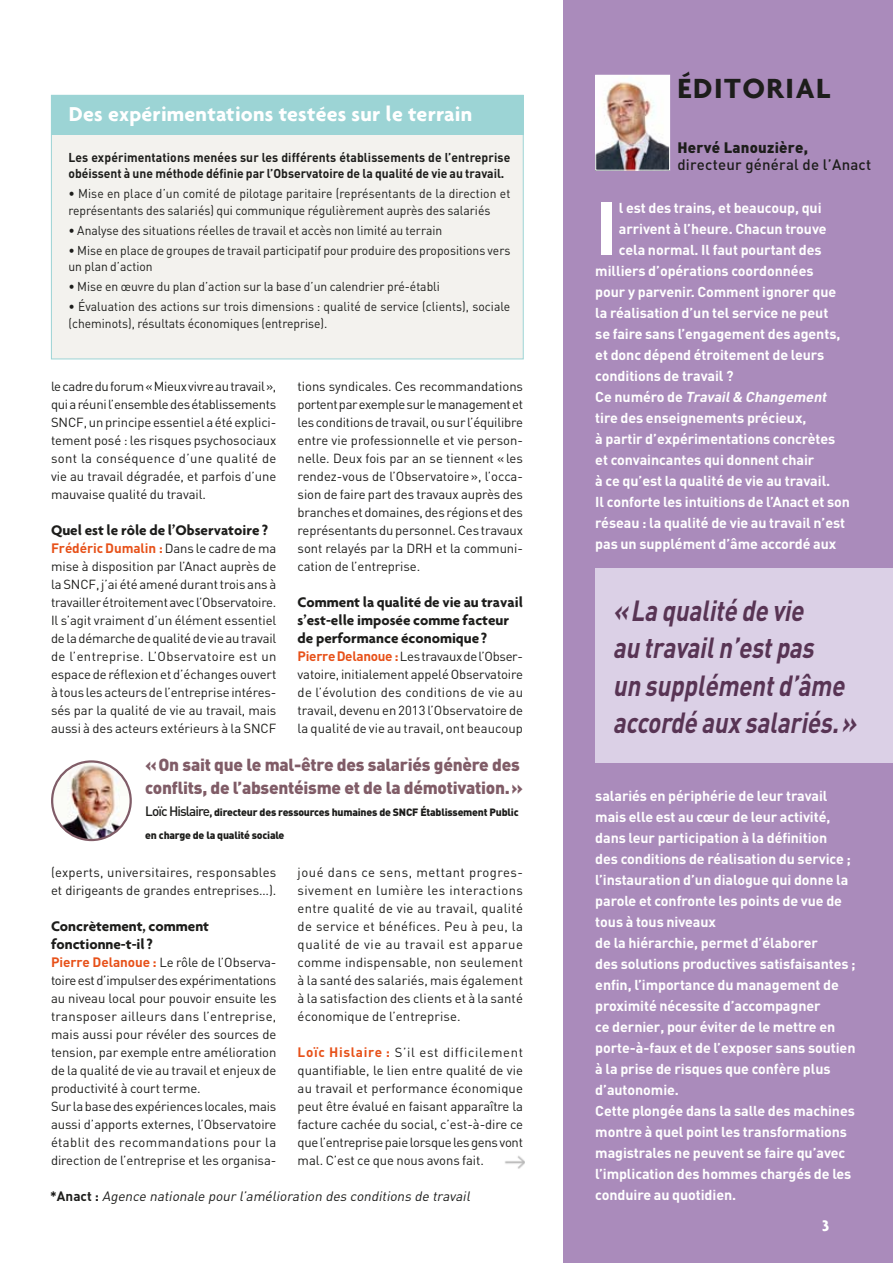
<style>
.page{position:relative;width:893px;height:1263px;background:#fff}
.page>*{position:absolute;margin:0;border:0;box-sizing:border-box;transform-origin:0 0}
.t1{font:700 73.2px "DIN";color:#fff}
.t2{font:700 30px "Agenda";letter-spacing:.05em;color:#1d1d1b}
.t3{font:italic 700 28.8px/37.5px "DIN";color:#583454;scale:.83 1}
.t4{font:700 21.75px "Agenda";letter-spacing:.01em;color:#fff}
.t5{font:900 17.25px/22.5px "DIN";letter-spacing:-.015em;color:#805c67}
.t6{font:700 16.5px "Agenda";color:#fff}
.t7{font:700 15px/18px "Agenda";color:#1d1d1b}
.t8{font:500 15px/16.5px "DIN";letter-spacing:.015em;color:#1d1d1b}
.t9{font:700 14.25px/21px "DIN";letter-spacing:-.005em;color:#fff}
.t10{font:italic 700 14.25px "DIN";color:#fff}
.t11{font:italic 13.5px "DIN";color:#1d1d1b}
.t12{font:700 13.5px "DIN";letter-spacing:-.005em;color:#e75119}
.t13{font:13.05px/18px "DIN";letter-spacing:-.005em;color:#1d1d1b;text-align:justify}
.t14{font:12.75px/16.5px "DIN";color:#1d1d1b;scale:.95 1}
.t15{font:700 12.75px/16.5px "DIN";color:#1d1d1b;scale:.95 1}
.t16{font:900 10.5px/22.5px "DIN";letter-spacing:-.02em;color:#1d1d1b}
.s1{font-weight:400;font-size:13.05px;color:#1d1d1b}
.s2{font-weight:700;font-size:13.5px;color:#e75119}
.s3{font-weight:500;font-size:13.5px}
.s4{font-weight:700;font-style:normal}
.s5{font-weight:900}
.s6{font-style:normal}
</style>
<div class="page">
<div style="left:564px;top:0;width:329px;height:1263px;background:#aa8bbb"></div>
<img style="left:597px;top:77px;width:71px;height:92px">
<div style="left:595px;top:75px;width:75px;height:96px;border:1px solid #fff"></div>
<div style="left:51px;top:95px;width:472px;height:264px;background:#f3f2ee"></div>
<div style="left:51px;top:95px;width:472px;height:40px;background:#9cd4d5"></div>
<img style="left:52px;top:762px;width:79px;height:78px;border-radius:50%">
<div style="left:51px;top:760px;width:81px;height:81px;border:2px solid #805c67;border-radius:50%"></div>
<div style="left:595px;top:568px;width:298px;height:195px;background:#dbd0e6"></div>
<img style="left:505px;top:1156px;width:19px;height:13px">
<p class="t4" style="left:69px;top:105px;width:405px">Des expérimentations testées sur le terrain</p>
<p class="t15" style="left:68px;top:151px;width:467px">Les expérimentations menées sur les différents établissements de l’entreprise obéissent à une méthode définie par l’Observatoire de la qualité de vie au travail.</p>
<p class="t14" style="left:68px;top:187px;width:467px">• Mise en place d’un comité de pilotage paritaire (représentants de la direction et représentants des salariés) qui communique régulièrement auprès des salariés</p>
<p class="t14" style="left:68px;top:224px;width:395px">• Analyse des situations réelles de travail et accès non limité au terrain</p>
<p class="t14" style="left:68px;top:244px;width:467px">• Mise en place de groupes de travail participatif pour produire des propositions vers un plan d’action</p>
<p class="t14" style="left:68px;top:280px;width:392px">• Mise en œuvre du plan d’action sur la base d’un calendrier pré-établi</p>
<p class="t14" style="left:68px;top:300px;width:467px">• Évaluation des actions sur trois dimensions : qualité de service (clients), sociale (cheminots), résultats économiques (entreprise).</p>
<p class="t13" style="left:51px;top:379px;width:227px">le cadre du forum « Mieux vivre au travail », qui a réuni l’ensemble des établissements SNCF, un principe essentiel a été explici&shy;tement posé : les risques psychosociaux sont la conséquence d’une qualité de vie au travail dégradée, et parfois d’une mauvaise qualité du travail.</p>
<p class="t7" style="left:51px;top:522px;width:219px">Quel est le rôle de l’Observatoire ?</p>
<p class="t12" style="left:51px;top:543px;width:227px">Frédéric Dumalin : <span class="s1">Dans le cadre de ma</span></p>
<p class="t13" style="left:51px;top:559px;width:227px">mise à disposition par l’Anact auprès de la SNCF, j’ai été amené durant trois ans à travailler étroitement avec l’Observatoire.<br>Il s’agit vraiment d’un élément essentiel de la démarche de qualité de vie au travail de l’entreprise. L’Observatoire est un espace de réflexion et d’échanges ouvert à tous les acteurs de l’entreprise intéres&shy;sés par la qualité de vie au travail, mais aussi à des acteurs extérieurs à la SNCF</p>
<p class="t13" style="left:298px;top:379px;width:227px">tions syndicales. Ces recommandations portent par exemple sur le management et les conditions de travail, ou sur l’équilibre entre vie professionnelle et vie person&shy;nelle. Deux fois par an se tiennent « les rendez-vous de l’Observatoire », l’occa&shy;sion de faire part des travaux auprès des branches et domaines, des régions et des représentants du personnel. Ces travaux sont relayés par la DRH et la communi&shy;cation de l’entreprise.</p>
<p class="t7" style="left:298px;top:594px;width:227px">Comment la qualité de vie au travail s’est-elle imposée comme facteur de performance économique ?</p>
<p class="t13" style="left:298px;top:649px;width:227px"><span class="s2">Pierre Delanoue :</span>Les travaux de l’Obser&shy;vatoire, initialement appelé Observatoire de l’évolution des conditions de vie au travail, devenu en 2013 l’Observatoire de la qualité de vie au travail, ont beaucoup</p>
<p class="t5" style="left:145px;top:756px;width:379px">« On sait que le mal-être des salariés génère des conflits, de l’absentéisme et de la démotivation. »</p>
<p class="t16" style="left:145px;top:803px;width:375px"><span class="s3">Loïc Hislaire,</span> directeur des ressources humaines de SNCF Établissement Public en charge de la qualité sociale</p>
<p class="t13" style="left:51px;top:865px;width:227px">(experts, universitaires, responsables et dirigeants de grandes entreprises…).</p>
<p class="t7" style="left:51px;top:918px;width:160px">Concrètement, comment fonctionne-t-il ?</p>
<p class="t13" style="left:51px;top:955px;width:227px;text-align:left"><span class="s2">Pierre Delanoue :</span> Le rôle de l’Observa&shy;toire est d’impulser des expérimentations au niveau local pour pouvoir ensuite les transposer ailleurs dans l’entreprise, mais aussi pour révéler des sources de tension, par exemple entre amélioration de la qualité de vie au travail et enjeux de productivité à court terme.<br>Sur la base des expériences locales, mais aussi d’apports externes, l’Observatoire établit des recommandations pour la direction de l’entreprise et les organisa-</p>
<p class="t13" style="left:298px;top:865px;width:227px">joué dans ce sens, mettant progres&shy;sivement en lumière les interactions entre qualité de vie au travail, qualité de service et bénéfices. Peu à peu, la qualité de vie au travail est apparue comme indispensable, non seulement à la santé des salariés, mais également à la satisfaction des clients et à la santé économique de l’entreprise.</p>
<p class="t13" style="left:298px;top:1045px;width:227px"><span class="s2">Loïc Hislaire :</span> S’il est difficilement quantifiable, le lien entre qualité de vie au travail et performance économique peut être évalué en faisant apparaître la facture cachée du social, c’est-à-dire ce que l’entreprise paie lorsque les gens vont mal. C’est ce que nous avons fait.</p>
<p class="t11" style="left:50px;top:1191px;width:423px"><span class="s4">*A n a ct :</span> Agence nationale pour l’amélioration des conditions de travail</p>
<p class="t2" style="left:677px;top:76px;width:154px">ÉDITORIAL</p>
<p class="t8" style="left:677px;top:142px;width:195px"><span class="s5">Hervé Lanouzière, </span>directeur général de l’Anact</p>
<p class="t1" style="left:595px;top:201px;width:24px">I</p>
<p class="t9" style="left:619px;top:199px;width:204px">l est des trains, et beaucoup, qui</p>
<p class="t9" style="left:619px;top:220px;width:209px">arrivent à l’heure. Chacun trouve</p>
<p class="t9" style="left:619px;top:241px;width:204px">cela normal. Il faut pourtant des</p>
<p class="t9" style="left:595px;top:262px;width:220px">milliers d’opérations coordonnées</p>
<p class="t9" style="left:595px;top:283px;width:242px">pour y parvenir. Comment ignorer que</p>
<p class="t9" style="left:595px;top:304px;width:235px">la réalisation d’un tel service ne peut</p>
<p class="t9" style="left:595px;top:325px;width:247px">se faire sans l’engagement des agents,</p>
<p class="t9" style="left:595px;top:346px;width:230px">et donc dépend étroitement de leurs</p>
<p class="t9" style="left:595px;top:367px;width:140px">conditions de travail ?</p>
<p class="t10" style="left:595px;top:391px;width:235px"><span class="s6">C e n u m é ro d e</span> Travail &amp; Changement</p>
<p class="t9" style="left:595px;top:409px;width:213px">tire des enseignements précieux,</p>
<p class="t9" style="left:595px;top:430px;width:242px">à partir d’expérimentations concrètes</p>
<p class="t9" style="left:595px;top:451px;width:221px">et convaincantes qui donnent chair</p>
<p class="t9" style="left:595px;top:472px;width:236px">à ce qu’est la qualité de vie au travail.</p>
<p class="t9" style="left:595px;top:493px;width:256px">Il conforte les intuitions de l’Anact et son</p>
<p class="t9" style="left:595px;top:514px;width:251px">réseau : la qualité de vie au travail n’est</p>
<p class="t9" style="left:595px;top:535px;width:242px">pas un supplément d’âme accordé aux</p>
<p class="t3" style="left:613px;top:595px;width:301px">« La qualité de vie<br>au travailn’estpas<br>un supplémentd’âme accordé aux salariés.»</p>
<p class="t9" style="left:595px;top:787px;width:262px">salariés en périphérie de leur travail mais elle est au cœur de leur activité, dans leur participation à la définition<br>des conditions de réalisation du service ; l’instauration d’un dialogue qui donne la parole et confronte les points de vue de tous à tous niveaux<br>de la hiérarchie, permet d’élaborer<br>des solutions productives satisfaisantes ; enfin, l’importance du management de proximité nécessite d’accompagner<br>ce dernier, pour éviter de le mettre en porte-à-faux et de l’exposer sans soutien à la prise de risques que confère plus d’autonomie.<br>Cette plongée dans la salle des machines montre à quel point les transformations magistrales ne peuvent se faire qu’avec l’implication des hommes chargés de les conduire au quotidien.</p>
<p class="t6" style="left:822px;top:1219px;width:9px">3</p>
</div>
